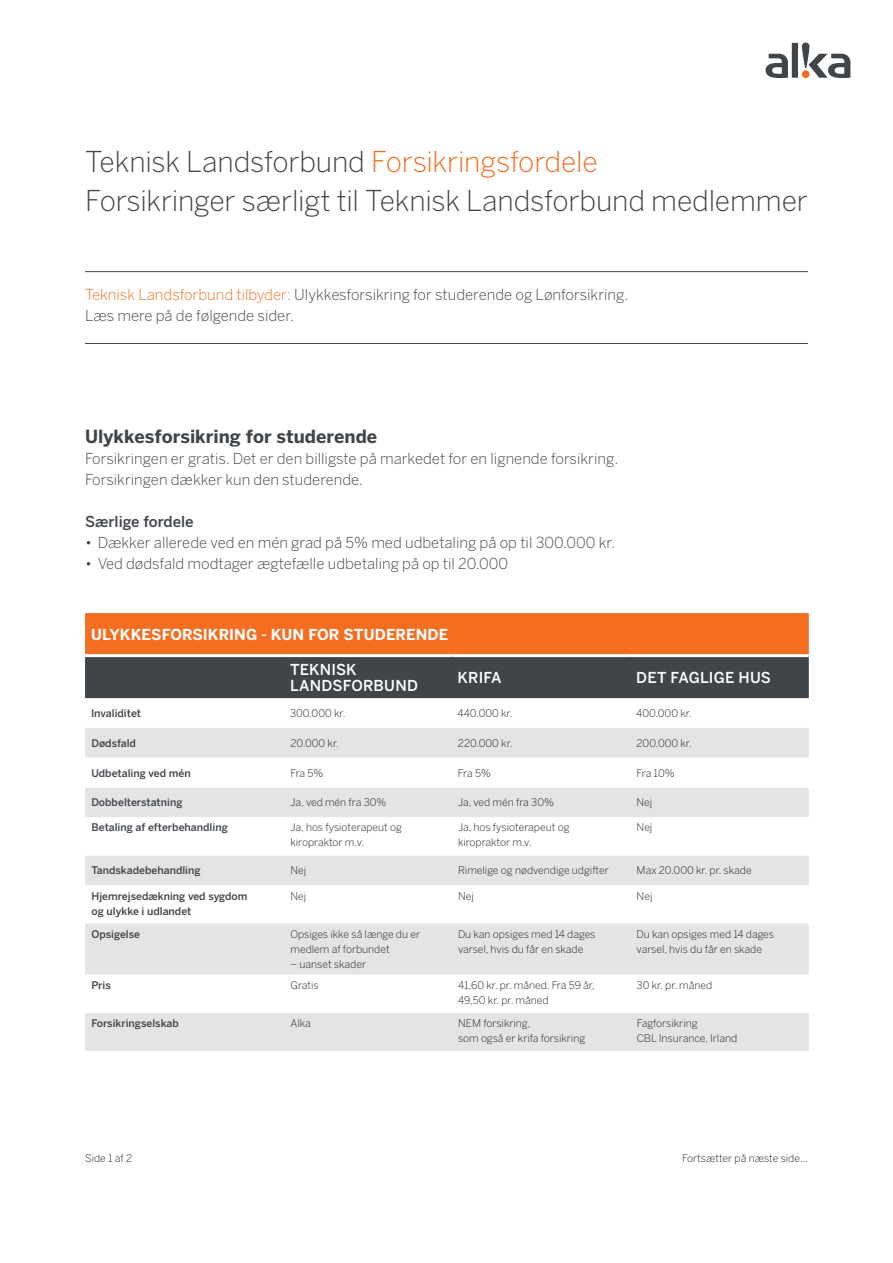
<style>
.page{position:relative;width:893px;height:1263px;background:#fff}
.page>*{position:absolute;margin:0;border:0;box-sizing:border-box;transform-origin:0 0}
.t1{font:300 28.5px/39px "Benton Sans";letter-spacing:-.005em;color:#40454a}
.t2{font:700 18px "Benton Sans";color:#40454a}
.t3{font:300 15px/21px "Benton Sans";color:#40454a}
.t4{font:500 15px/16.5px "Benton Sans";letter-spacing:.01em;color:#fff}
.t5{font:700 15px "Benton Sans";letter-spacing:.005em;color:#fff}
.t6{font:500 15px "Benton Sans";color:#40454a}
.t7{font:300 10.5px/15px "Benton Sans";color:#231f20}
.t8{font:500 10.5px/15px "Benton Sans";color:#40454a}
.s1{color:#f36e21}
</style>
<div class="page">
<div style="left:792px;top:43px;width:6px;height:35px;background:#40454a"></div>
<svg style="left:766px;top:54px;width:22px;height:24px"></svg>
<svg style="left:802px;top:43px;width:48px;height:35px"></svg>
<svg style="left:85px;top:613px;width:724px;height:85px;background:#995935"></svg>
<svg style="left:85px;top:728px;width:724px;height:323px;fill:#e4e4e5"></svg>
<svg style="left:85px;top:758px;width:724px;height:97px"></svg>
<hr style="left:85px;top:654px;width:199px;height:3px;background:#fff">
<hr style="left:284px;top:654px;width:168px;height:3px;background:#fff">
<hr style="left:452px;top:654px;width:178px;height:3px;background:#fff">
<hr style="left:630px;top:654px;width:179px;height:3px;background:#fff">
<hr style="left:85px;top:271px;width:723px;height:1px;background:#40454a">
<hr style="left:85px;top:343px;width:723px;height:1px;background:#40454a">
<h1 class="t1" style="left:85px;top:142px;width:724px">Teknisk Landsforbund <span class="s1">Forsikringsfordele<br></span>Forsikringer særligt til Teknisk Landsforbund medlemmer</h1>
<h3 class="t3" style="left:85px;top:284px;width:545px"><span class="s1">Teknisk Landsforbund tilbyder:</span> Ulykkesforsikring for studerende og Lønforsikring.<br>Læs mere på de følgende sider.</h3>
<h2 class="t2" style="left:85px;top:426px;width:294px">Ulykkesforsikring for studerende</h2>
<h3 class="t3" style="left:85px;top:448px;width:535px">Forsikringen er gratis. Det er den billigste på markedet for en lignende forsikring.<br>Forsikringen dækker kun den studerende.</h3>
<h3 class="t6" style="left:85px;top:513px;width:110px">Særlige fordele</h3>
<h3 class="t3" style="left:85px;top:532px;width:531px">• Dækker allerede ved en mén grad på 5% med udbetaling på op til 300.000 kr.</h3>
<h3 class="t3" style="left:85px;top:553px;width:425px">• Ved dødsfald modtager ægtefælle udbetaling på op til 20.000</h3>
<h3 class="t5" style="left:91px;top:626px;width:359px">ULYKKESFORSIKRING - KUN FOR STUDERENDE</h3>
<h3 class="t4" style="left:290px;top:661px;width:129px">TEKNISK<br>LANDSFORBUND</h3>
<h3 class="t4" style="left:458px;top:669px;width:46px">KRIFA</h3>
<h3 class="t4" style="left:636px;top:669px;width:136px">DET FAGLIGE HUS</h3>
<p class="t8" style="left:91px;top:706px;width:52px">Invaliditet</p>
<p class="t7" style="left:290px;top:706px;width:57px">300.000 kr.</p>
<p class="t7" style="left:458px;top:706px;width:57px">440.000 kr.</p>
<p class="t7" style="left:636px;top:706px;width:57px">400.000 kr.</p>
<p class="t8" style="left:91px;top:735px;width:46px">Dødsfald</p>
<p class="t7" style="left:290px;top:735px;width:50px">20.000 kr.</p>
<p class="t7" style="left:458px;top:735px;width:56px">220.000 kr.</p>
<p class="t7" style="left:637px;top:735px;width:57px">200.000 kr.</p>
<p class="t8" style="left:91px;top:765px;width:101px">Udbetaling ved mén</p>
<p class="t7" style="left:290px;top:765px;width:34px">Fra 5%</p>
<p class="t7" style="left:458px;top:765px;width:34px">Fra 5%</p>
<p class="t7" style="left:637px;top:765px;width:40px">Fra 10%</p>
<p class="t8" style="left:91px;top:795px;width:93px">Dobbelterstatning</p>
<p class="t7" style="left:290px;top:795px;width:97px">Ja, ved mén fra 30%</p>
<p class="t7" style="left:458px;top:795px;width:97px">Ja, ved mén fra 30%</p>
<p class="t7" style="left:637px;top:795px;width:17px">Nej</p>
<p class="t8" style="left:91px;top:820px;width:138px">Betaling af efterbehandling</p>
<p class="t7" style="left:290px;top:820px;width:113px">Ja, hos fysioterapeut og kiropraktor m.v.</p>
<p class="t7" style="left:458px;top:820px;width:113px">Ja, hos fysioterapeut og kiropraktor m.v.</p>
<p class="t7" style="left:637px;top:820px;width:17px">Nej</p>
<p class="t8" style="left:91px;top:863px;width:111px">Tandskadebehandling</p>
<p class="t7" style="left:290px;top:863px;width:17px">Nej</p>
<p class="t7" style="left:458px;top:863px;width:152px">Rimelige og nødvendige udgifter</p>
<p class="t7" style="left:637px;top:863px;width:117px">Max 20.000 kr. pr. skade</p>
<p class="t8" style="left:91px;top:888px;width:158px">Hjemrejsedækning ved sygdom og ulykke i udlandet</p>
<p class="t7" style="left:290px;top:888px;width:17px">Nej</p>
<p class="t7" style="left:458px;top:888px;width:17px">Nej</p>
<p class="t7" style="left:637px;top:888px;width:17px">Nej</p>
<p class="t8" style="left:91px;top:926px;width:50px">Opsigelse</p>
<p class="t7" style="left:290px;top:926px;width:131px">Opsiges ikke så længe du er medlem af forbundet</p>
<p class="t7" style="left:290px;top:956px;width:77px">– uanset skader</p>
<p class="t7" style="left:458px;top:926px;width:139px">Du kan opsiges med 14 dages varsel, hvis du får en skade</p>
<p class="t7" style="left:637px;top:926px;width:139px">Du kan opsiges med 14 dages varsel, hvis du får en skade</p>
<p class="t8" style="left:91px;top:977px;width:21px">Pris</p>
<p class="t7" style="left:290px;top:977px;width:30px">Gratis</p>
<p class="t7" style="left:458px;top:977px;width:138px">41,60 kr. pr. måned. Fra 59 år,<br>49,50 kr. pr. måned</p>
<p class="t7" style="left:637px;top:977px;width:77px">30 kr. pr. måned</p>
<p class="t8" style="left:92px;top:1016px;width:89px">Forsikringselskab</p>
<p class="t7" style="left:290px;top:1016px;width:22px">Alka</p>
<p class="t7" style="left:458px;top:1016px;width:129px">NEM forsikring,<br>som også er krifa forsikring</p>
<p class="t7" style="left:637px;top:1016px;width:102px">Fagforsikring<br>CBL Insurance, Irland</p>
<p class="t7" style="left:85px;top:1151px;width:49px">Side 1 af 2</p>
<p class="t7" style="left:682px;top:1151px;width:128px">Fortsætter på næste side...</p>
</div>
